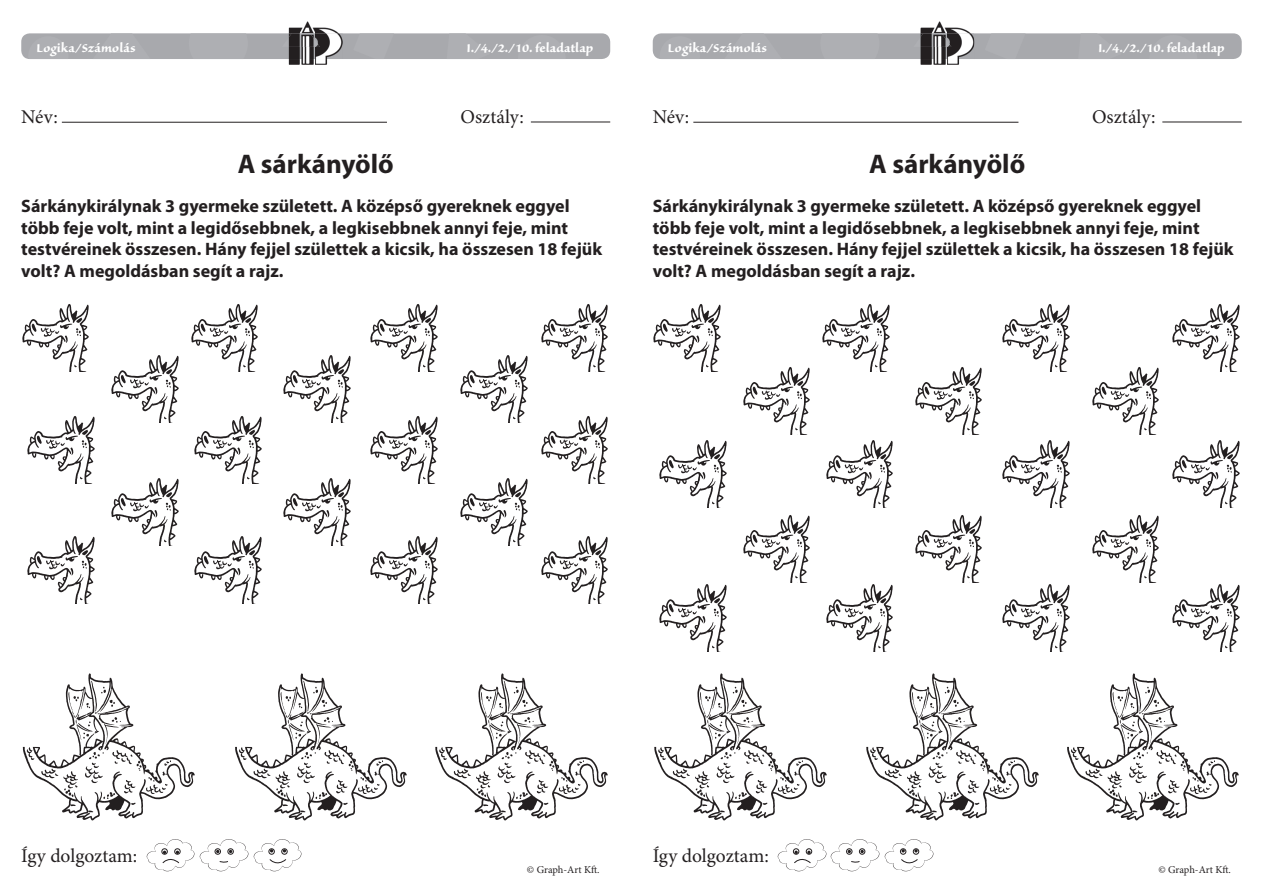
<style>
.page{position:relative;width:1263px;height:893px;background:#fff}
.page>*{position:absolute;margin:0;border:0;box-sizing:border-box;transform-origin:0 0}
.t1{font:700 27px "Myriad Pro";color:#231f20}
.t2{font:19.5px "Minion Pro";color:#231f20}
.t3{font:700 18px/21.6px "Myriad Pro";color:#231f20}
.t4{font:15px "Sanvito Pro Bold Capt";letter-spacing:.005em;color:#fff}
.t5{font:10.5px "Minion Pro";letter-spacing:-.005em;color:#231f20}
</style>
<div class="page">
<div style="left:21px;top:33px;width:589px;height:26px;background:#a8a9ad;border-radius:9px"></div>
<svg style="left:189px;top:33px;width:59px;height:1px"></svg>
<svg style="left:282px;top:33px;width:7px;height:14px"></svg>
<svg style="left:447px;top:33px;width:43px;height:1px"></svg>
<svg style="left:93px;top:33px;width:58px;height:1px"></svg>
<svg style="left:353px;top:33px;width:41px;height:1px"></svg>
<img style="left:289px;top:21px;width:50px;height:44px">
<img style="left:289px;top:33px;width:54px;height:26px">
<img style="left:289px;top:33px;width:31px;height:14px">
<hr style="left:62px;top:122px;width:325px;height:1px;background:#231f20">
<hr style="left:531px;top:122px;width:79px;height:1px;background:#231f20">
<img style="left:22px;top:304px;width:67px;height:67px">
<img style="left:435px;top:673px;width:172px;height:148px">
<img style="left:191px;top:304px;width:67px;height:67px">
<img style="left:370px;top:304px;width:68px;height:67px">
<img style="left:541px;top:304px;width:67px;height:67px">
<img style="left:111px;top:355px;width:68px;height:68px">
<img style="left:283px;top:355px;width:68px;height:68px">
<img style="left:460px;top:355px;width:68px;height:68px">
<img style="left:27px;top:416px;width:68px;height:67px">
<img style="left:194px;top:416px;width:68px;height:67px">
<img style="left:370px;top:416px;width:68px;height:67px">
<img style="left:541px;top:416px;width:67px;height:67px">
<img style="left:111px;top:478px;width:68px;height:68px">
<img style="left:283px;top:478px;width:68px;height:68px">
<img style="left:460px;top:478px;width:68px;height:68px">
<img style="left:27px;top:536px;width:68px;height:68px">
<img style="left:194px;top:536px;width:68px;height:68px">
<img style="left:370px;top:536px;width:68px;height:68px">
<img style="left:541px;top:536px;width:67px;height:68px">
<img style="left:235px;top:673px;width:172px;height:148px">
<img style="left:22px;top:673px;width:173px;height:148px">
<div style="left:653px;top:33px;width:589px;height:26px;background:#a8a9ad;border-radius:9px"></div>
<svg style="left:820px;top:33px;width:59px;height:1px"></svg>
<svg style="left:1078px;top:33px;width:44px;height:1px"></svg>
<svg style="left:724px;top:33px;width:58px;height:1px"></svg>
<svg style="left:985px;top:33px;width:40px;height:1px"></svg>
<img style="left:920px;top:21px;width:51px;height:44px">
<img style="left:920px;top:33px;width:54px;height:26px">
<img style="left:920px;top:33px;width:31px;height:14px">
<hr style="left:693px;top:122px;width:325px;height:1px;background:#231f20">
<hr style="left:1162px;top:122px;width:80px;height:1px;background:#231f20">
<img style="left:653px;top:304px;width:68px;height:67px">
<img style="left:1067px;top:673px;width:172px;height:148px">
<img style="left:822px;top:304px;width:68px;height:67px">
<img style="left:1002px;top:304px;width:68px;height:67px">
<img style="left:1172px;top:304px;width:68px;height:67px">
<img style="left:743px;top:367px;width:67px;height:67px">
<img style="left:915px;top:367px;width:67px;height:67px">
<img style="left:1092px;top:367px;width:67px;height:67px">
<img style="left:659px;top:440px;width:68px;height:68px">
<img style="left:826px;top:440px;width:67px;height:68px">
<img style="left:1002px;top:440px;width:68px;height:68px">
<img style="left:1172px;top:440px;width:68px;height:68px">
<img style="left:743px;top:515px;width:67px;height:67px">
<img style="left:915px;top:515px;width:67px;height:67px">
<img style="left:1092px;top:515px;width:67px;height:67px">
<img style="left:659px;top:584px;width:68px;height:68px">
<img style="left:826px;top:584px;width:67px;height:68px">
<img style="left:1002px;top:584px;width:68px;height:68px">
<img style="left:1172px;top:584px;width:68px;height:68px">
<img style="left:866px;top:673px;width:173px;height:148px">
<img style="left:607px;top:673px;width:220px;height:148px">
<img style="left:146px;top:839px;width:49px;height:33px">
<svg style="left:162px;top:849px;width:18px;height:14px"></svg>
<img style="left:253px;top:839px;width:49px;height:33px">
<svg style="left:269px;top:849px;width:18px;height:18px"></svg>
<img style="left:199px;top:839px;width:49px;height:33px">
<svg style="left:215px;top:849px;width:6px;height:5px"></svg>
<svg style="left:219px;top:861px;width:9px;height:2px"></svg>
<svg style="left:228px;top:849px;width:5px;height:5px"></svg>
<img style="left:778px;top:839px;width:48px;height:33px">
<svg style="left:793px;top:849px;width:19px;height:14px"></svg>
<img style="left:885px;top:839px;width:48px;height:33px">
<svg style="left:900px;top:849px;width:19px;height:18px"></svg>
<img style="left:831px;top:839px;width:49px;height:33px">
<svg style="left:846px;top:849px;width:6px;height:5px"></svg>
<svg style="left:851px;top:861px;width:9px;height:2px"></svg>
<svg style="left:859px;top:849px;width:6px;height:5px"></svg>
<p class="t4" style="left:36px;top:39px;width:101px">Logika/Számolás</p>
<p class="t4" style="left:466px;top:39px;width:128px">I./4./2./10. feladatlap</p>
<p class="t4" style="left:667px;top:39px;width:101px">Logika/Számolás</p>
<p class="t4" style="left:1098px;top:39px;width:128px">I./4./2./10. feladatlap</p>
<p class="t2" style="left:21px;top:105px;width:38px">Név:</p>
<p class="t2" style="left:461px;top:105px;width:65px">Osztály:</p>
<p class="t2" style="left:653px;top:105px;width:38px">Név:</p>
<p class="t2" style="left:1092px;top:105px;width:65px">Osztály:</p>
<h1 class="t1" style="left:238px;top:149px;width:158px">A sárkányölő</h1>
<p class="t3" style="left:21px;top:195px;width:582px">Sárkánykirálynak 3 gyermeke született. A középső gyereknek eggyel több feje volt, mint a legidősebbnek, a legkisebbnek annyi feje, mint testvéreinek összesen. Hány fejjel születtek a kicsik, ha összesen 18 fejük volt? A megoldásban segít a rajz.</p>
<h1 class="t1" style="left:869px;top:149px;width:158px">A sárkányölő</h1>
<p class="t3" style="left:653px;top:195px;width:582px">Sárkánykirálynak 3 gyermeke született. A középső gyereknek eggyel több feje volt, mint a legidősebbnek, a legkisebbnek annyi feje, mint testvéreinek összesen. Hány fejjel születtek a kicsik, ha összesen 18 fejük volt? A megoldásban segít a rajz.</p>
<p class="t2" style="left:21px;top:844px;width:117px">Így dolgoztam:</p>
<p class="t2" style="left:653px;top:844px;width:117px">Így dolgoztam:</p>
<p class="t5" style="left:527px;top:863px;width:74px">© Graph-Art Kft.</p>
<p class="t5" style="left:1158px;top:863px;width:74px">© Graph-Art Kft.</p>
</div>
